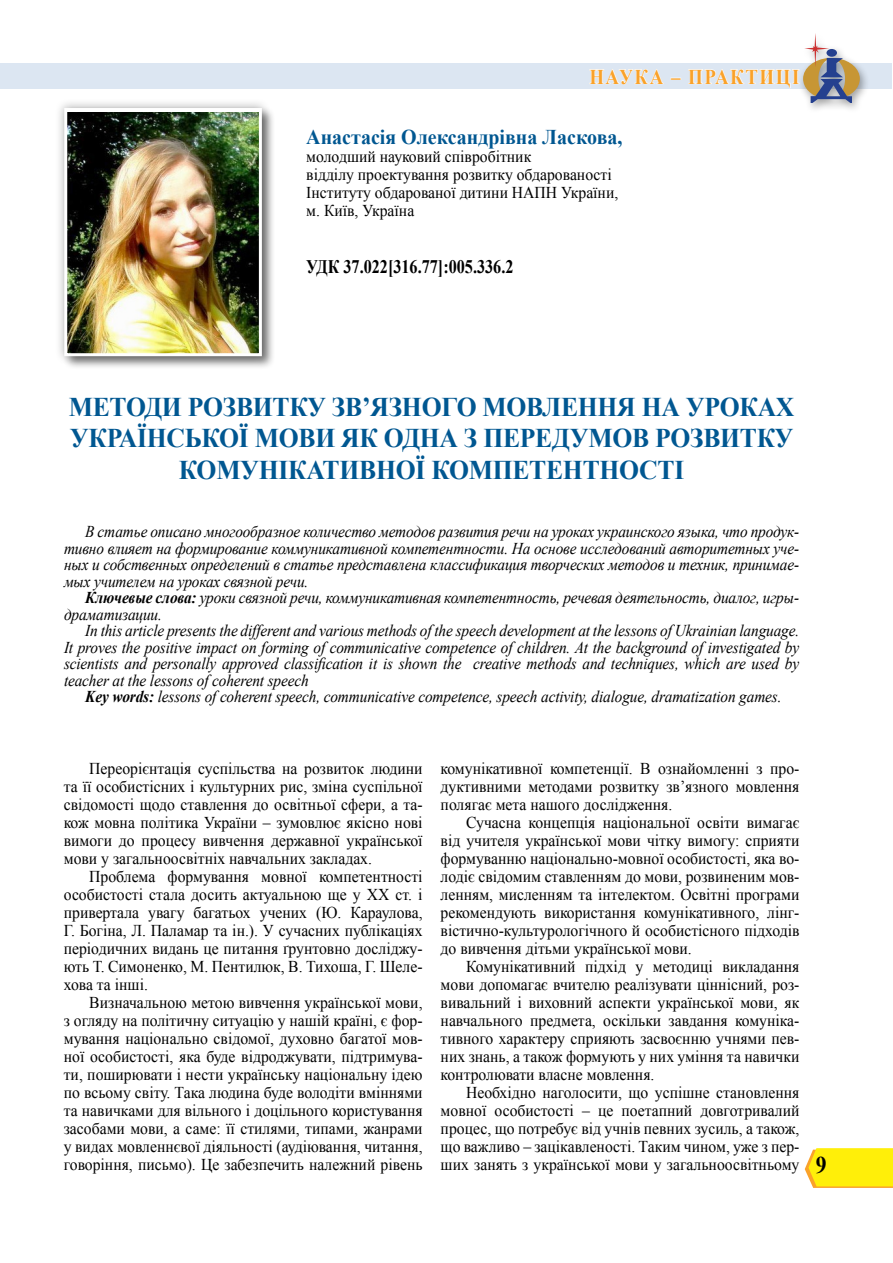
<style>
.page{position:relative;width:893px;height:1263px;background:#fff}
.page>*{position:absolute;margin:0;border:0;box-sizing:border-box;transform-origin:0 0}
.t1{font:700 27px/31.5px "Times New Roman";letter-spacing:-.01em;color:#005791;text-align:center;scale:.95 1}
.t2{font:700 24px "Times New Roman";color:#000;scale:.9 1}
.t3{font:700 21px "Times New Roman";color:#005791;scale:.95 1}
.t4{font:700 21px "Times New Roman";color:#faa22a;scale:.9 1}
.t5{font:700 19.05px "Times New Roman";color:#000;scale:.85 1}
.t6{font:16.5px/18px "Times New Roman";color:#000;text-align:justify;scale:.95 1}
.t7{font:italic 16.5px/16.5px "Times New Roman";letter-spacing:-.01em;color:#000;text-align:justify;scale:.93 1}
.s1{font-weight:700}
</style>
<div class="page">
<div style="left:0;top:63px;width:891px;height:26px;background:#dce6f2"></div>
<svg style="left:805px;top:1148px;width:88px;height:40px;background:#feea18"></svg>
<div style="left:797px;top:31px;width:73px;height:83px;background:#000;opacity:.37"></div>
<svg style="left:589px;top:69px;width:75px;height:16px"></svg>
<svg style="left:671px;top:78px;width:10px;height:2px"></svg>
<svg style="left:688px;top:33px;width:172px;height:69px"></svg>
<div style="left:62px;top:106px;width:214px;height:264px;background:#f7f7f7"></div>
<div style="left:55px;top:98px;width:217px;height:268px;background:#000;opacity:.3"></div>
<img style="left:68px;top:113px;width:190px;height:239px">
<div style="left:64px;top:108px;width:198px;height:248px;border:3px solid #fff"></div>
<p class="t4" style="left:589px;top:62px;width:35px">Наука</p>
<p class="t4" style="left:671px;top:62px;width:36px">– практи</p>
<p class="t4" style="left:776px;top:62px;width:25px">ці</p>
<p class="t3" style="left:306px;top:122px;width:334px">Анастасія Олександрівна Ласкова,</p>
<p class="t6" style="left:306px;top:147px;width:330px;text-align:left">молодший науковий співробітник<br>відділу проектування розвитку обдарованості Інституту обдарованої дитини НАПН України, м. Київ, Україна</p>
<p class="t5" style="left:306px;top:254px;width:245px">УДК 37.022[316.77]:005.336.2</p>
<h1 class="t1" style="left:69px;top:390px;width:765px">МЕТОДИ РОЗВИТКУ ЗВ’ЯЗНОГО МОВЛЕННЯ НА УРОКАХ<br>УКРАЇНСЬКОЇ МОВИ ЯК ОДНА З ПЕРЕДУМОВ РОЗВИТКУ<br>КОМУНІКАТИВНОЇ КОМПЕТЕНТНОСТІ</h1>
<p class="t7" style="left:64px;top:523px;width:792px;text-indent:21px">В статье описано многообразное количество методов развития речи на уроках украинского языка, что продук&shy;тивно влияет на формирование коммуникативной компетентности. На основе исследований авторитетных уче&shy;ных и собственных определений в статье представлена классификация творческих методов и техник, принимае&shy;мых учителем на уроках связной речи.</p>
<p class="t7" style="left:64px;top:589px;width:792px;text-indent:21px"><span class="s1">Ключевые слова:</span> уроки связной речи, коммуникативная компетентность, речевая деятельность, диалог, игры&shy;драматизации.</p>
<p class="t7" style="left:64px;top:622px;width:792px;text-indent:21px">In this article presents the different and various methods of the speech development at the lessons of Ukrainian language.<br>It proves the positive impact on forming of communicative competence of children. At the background of investigated by scientists and personally approved classification it is shown the creative methods and techniques, which are used by teacher at the lessons of coherent speech</p>
<p class="t7" style="left:85px;top:688px;width:750px"><span class="s1">Key words:</span> lessons of coherent speech, communicative competence, speech activity, dialogue, dramatization games.</p>
<p class="t6" style="left:64px;top:759px;width:379px;text-indent:26px">Переорієнтація суспільства на розвиток людини та її особистісних і культурних рис, зміна суспільної свідомості щодо ставлення до освітньої сфери, а та&shy;кож мовна політика України – зумовлює якісно нові вимоги до процесу вивчення державної української мови у загальноосвітніх навчальних закладах.</p>
<p class="t6" style="left:64px;top:867px;width:379px;text-indent:26px">Проблема формування мовної компетентності особистості стала досить актуальною ще у ХХ ст. і привертала увагу багатьох учених (Ю. Караулова, Г. Богіна, Л. Паламар та ін.). У сучасних публікаціях періодичних видань це питання ґрунтовно досліджу&shy;ють Т. Симоненко, М. Пентилюк, В. Тихоша, Г. Шеле&shy;хова та інші.</p>
<p class="t6" style="left:64px;top:993px;width:379px;text-indent:26px">Визначальною метою вивчення української мови, з огляду на політичну ситуацію у нашій країні, є фор&shy;мування національно свідомої, духовно багатої мов&shy;ної особистості, яка буде відроджувати, підтримува&shy;ти, поширювати і нести українську національну ідею по всьому світу. Така людина буде володіти вміннями та навичками для вільного і доцільного користування засобами мови, а саме: її стилями, типами, жанрами у видах мовленнєвої діяльності (аудіювання, читання, говоріння, письмо). Це забезпечить належний рівень</p>
<p class="t6" style="left:441px;top:759px;width:379px">комунікативної компетенції. В ознайомленні з про&shy;дуктивними методами розвитку зв’язного мовлення полягає мета нашого дослідження.</p>
<p class="t6" style="left:441px;top:813px;width:379px;text-indent:26px">Сучасна концепція національної освіти вимагає від учителя української мови чітку вимогу: сприяти формуванню національно-мовної особистості, яка во&shy;лодіє свідомим ставленням до мови, розвиненим мов&shy;ленням, мисленням та інтелектом. Освітні програми рекомендують використання комунікативного, лінг&shy;вістично-культурологічного й особистісного підходів до вивчення дітьми української мови.</p>
<p class="t6" style="left:441px;top:957px;width:379px;text-indent:26px">Комунікативний підхід у методиці викладання мови допомагає вчителю реалізувати ціннісний, роз&shy;вивальний і виховний аспекти української мови, як навчального предмета, оскільки завдання комуніка&shy;тивного характеру сприяють засвоєнню учнями пев&shy;них знань, а також формують у них уміння та навички контролювати власне мовлення.</p>
<p class="t6" style="left:441px;top:1083px;width:379px;text-indent:26px">Необхідно наголосити, що успішне становлення мовної особистості – це поетапний довготривалий процес, що потребує від учнів певних зусиль, а також, що важливо – зацікавленості. Таким чином, уже з пер&shy;ших занять з української мови у загальноосвітньому</p>
<h2 class="t2" style="left:816px;top:1148px;width:14px">9</h2>
</div>
